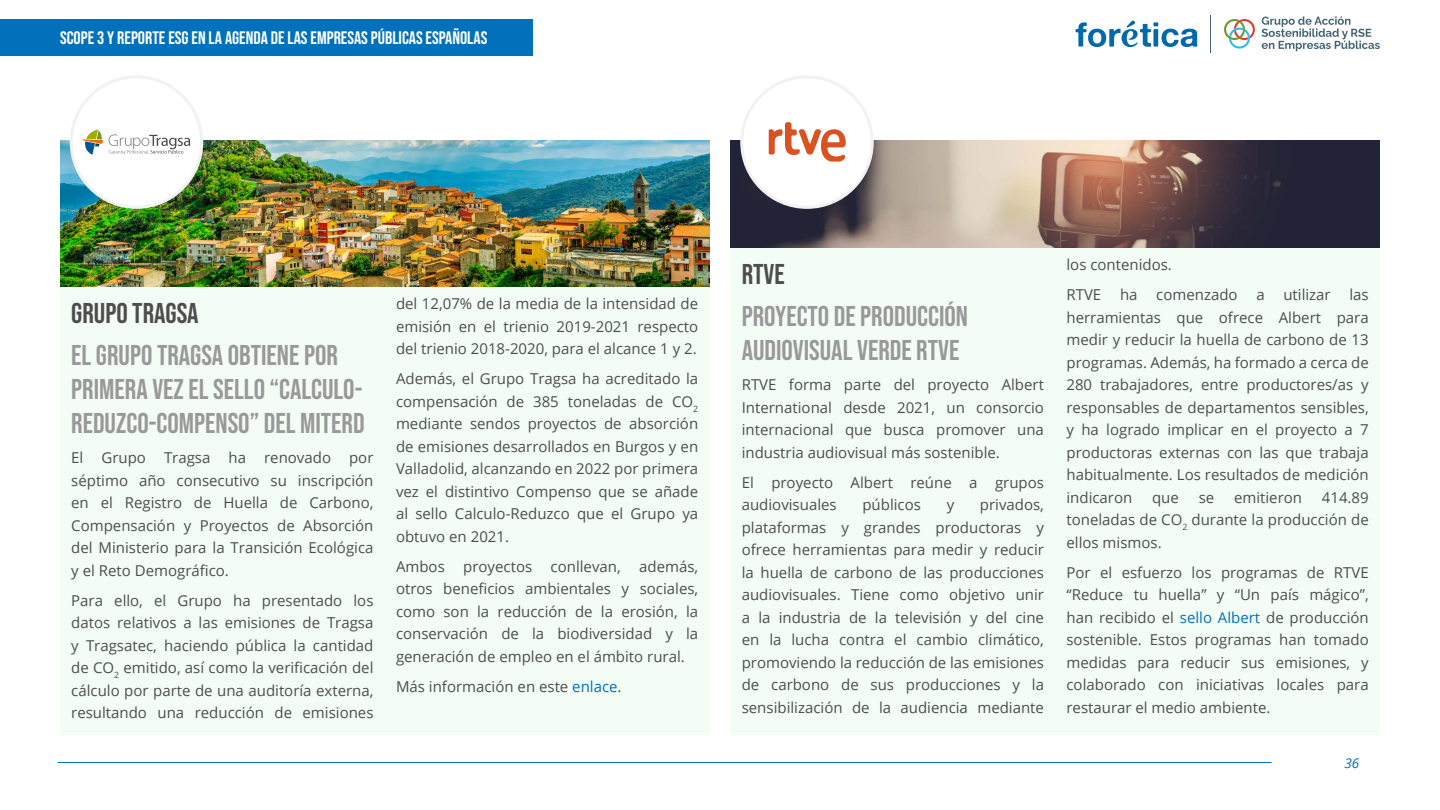
<style>
.page{position:relative;width:1440px;height:810px;background:#fff}
.page>*{position:absolute;margin:0;border:0;box-sizing:border-box;transform-origin:0 0}
.t1{font:28.5px/34.2px "Bebas Neue";color:#999}
.t2{font:28.5px "Bebas Neue";color:#4d4d4d}
.t3{font:18px "Bebas Neue";color:#fff}
.t4{font:15px/22.5px "Open Sans";color:#4d4d4d;text-align:justify}
.t5{font:italic 13.5px "Open Sans";color:#0071ba}
.s1{color:#0071ba}
</style>
<div class="page">
<div style="left:0;top:19px;width:532px;height:37px;background:#0071ba"></div>
<hr style="left:57px;top:762px;width:1215px;height:1px;background:#0071ba">
<svg style="left:1076px;top:21px;width:121px;height:26px"></svg>
<hr style="left:1210px;top:15px;width:1px;height:38px;background:#446472">
<svg style="left:1262px;top:16px;width:118px;height:35px"></svg>
<svg style="left:1224px;top:19px;width:31px;height:30px"></svg>
<div style="left:60px;top:286px;width:650px;height:449px;background:#f3fdf5"></div>
<img style="left:60px;top:141px;width:650px;height:145px">
<div style="left:71px;top:77px;width:131px;height:130px;background:#fff;border-radius:50%"></div>
<div style="left:70px;top:75px;width:133px;height:134px;border:3px solid #f2f2f2;border-radius:50%"></div>
<svg style="left:83px;top:129px;width:20px;height:26px"></svg>
<svg style="left:109px;top:134px;width:81px;height:20px"></svg>
<div style="left:730px;top:248px;width:650px;height:487px;background:#f3fdf5"></div>
<img style="left:730px;top:141px;width:650px;height:107px">
<div style="left:742px;top:77px;width:130px;height:130px;background:#fff;border-radius:50%"></div>
<div style="left:740px;top:75px;width:134px;height:134px;border:3px solid #f2f2f2;border-radius:50%"></div>
<svg style="left:769px;top:122px;width:77px;height:40px"></svg>
<p class="t3" style="left:60px;top:28px;width:429px">SCOPE 3 Y REPORTE ESG EN LA AGENDA DE LAS EMPRESAS PÚBLICAS ESPAÑOLAS</p>
<h1 class="t2" style="left:71px;top:297px;width:129px">GRUPO TRAGSA</h1>
<h1 class="t1" style="left:71px;top:338px;width:295px">EL GRUPO TRAGSA OBTIENE POR<br>PRIMERA VEZ EL SELLO “CALCULO-<br>REDUZCO-COMPENSO” DEL MITERD</h1>
<p class="t4" style="left:71px;top:446px;width:304px">El Grupo Tragsa ha renovado por séptimo año consecutivo su inscripción en el Registro de Huella de Carbono, Compensación y Proyectos de Absorción del Ministerio para la Transición Ecológica y el Reto Demográfico.</p>
<p class="t4" style="left:71px;top:589px;width:304px">Para ello, el Grupo ha presentado los datos relativos a las emisiones de Tragsa y Tragsatec, haciendo pública la cantidad de CO<sub>2</sub> emitido, así como la verificación del cálculo por parte de una auditoría externa, resultando una reducción de emisiones</p>
<p class="t4" style="left:396px;top:292px;width:304px">del 12,07% de la media de la intensidad de emisión en el trienio 2019-2021 respecto del trienio 2018-2020, para el alcance 1 y 2.</p>
<p class="t4" style="left:396px;top:367px;width:304px">Además, el Grupo Tragsa ha acreditado la compensación de 385 toneladas de CO<sub>2 </sub>mediante sendos proyectos de absorción de emisiones desarrollados en Burgos y en Valladolid, alcanzando en 2022 por primera vez el distintivo Compenso que se añade al sello Calculo-Reduzco que el Grupo ya obtuvo en 2021.</p>
<p class="t4" style="left:396px;top:555px;width:304px">Ambos proyectos conllevan, además, otros beneficios ambientales y sociales, como son la reducción de la erosión, la conservación de la biodiversidad y la generación de empleo en el ámbito rural.</p>
<p class="t4" style="left:396px;top:675px;width:227px">Más información en este <span class="s1">enlace</span>.</p>
<h1 class="t2" style="left:742px;top:258px;width:45px">RTVE</h1>
<h1 class="t1" style="left:742px;top:299px;width:228px">PROYECTO DE PRODUCCIÓN<br>AUDIOVISUAL VERDE RTVE</h1>
<p class="t4" style="left:742px;top:373px;width:304px">RTVE forma parte del proyecto Albert International desde 2021, un consorcio internacional que busca promover una industria audiovisual más sostenible.</p>
<p class="t4" style="left:742px;top:471px;width:304px">El proyecto Albert reúne a grupos audiovisuales</p>
<p class="t4" style="left:862px;top:493px;width:60px">públicos</p>
<p class="t4" style="left:947px;top:493px;width:9px">y</p>
<p class="t4" style="left:742px;top:493px;width:304px;text-indent:238px">privados, plataformas y grandes productoras y ofrece herramientas para medir y reducir la huella de carbono de las producciones audiovisuales. Tiene como objetivo unir a la industria de la televisión y del cine en la lucha contra el cambio climático, promoviendo la reducción de las emisiones de carbono de sus producciones y la sensibilización de la audiencia mediante</p>
<p class="t4" style="left:1066px;top:249px;width:304px;line-height:30px">los contenidos.<br>RTVE ha comenzado a utilizar las</p>
<p class="t4" style="left:1066px;top:306px;width:304px">herramientas que ofrece Albert para medir y reducir la huella de carbono de 13 programas. Además, ha formado a cerca de 280 trabajadores, entre productores/as y responsables de departamentos sensibles, y ha logrado implicar en el proyecto a 7 productoras externas con las que trabaja habitualmente. Los resultados de medición indicaron</p>
<p class="t4" style="left:1152px;top:486px;width:28px">que</p>
<p class="t4" style="left:1199px;top:486px;width:17px">se</p>
<p class="t4" style="left:1234px;top:486px;width:70px">emitieron</p>
<p class="t4" style="left:1066px;top:486px;width:304px;text-indent:255px">414.89 toneladas de CO<sub>2</sub> durante la producción de ellos mismos.</p>
<p class="t4" style="left:1067px;top:561px;width:304px">Por el esfuerzo los programas de RTVE “Reduce tu huella” y “Un país mágico”, han recibido el <span class="s1">sello Albert</span> de producción sostenible. Estos programas han tomado medidas para reducir sus emisiones, y colaborado con iniciativas locales para restaurar el medio ambiente.</p>
<p class="t5" style="left:1345px;top:754px;width:16px">36</p>
</div>
